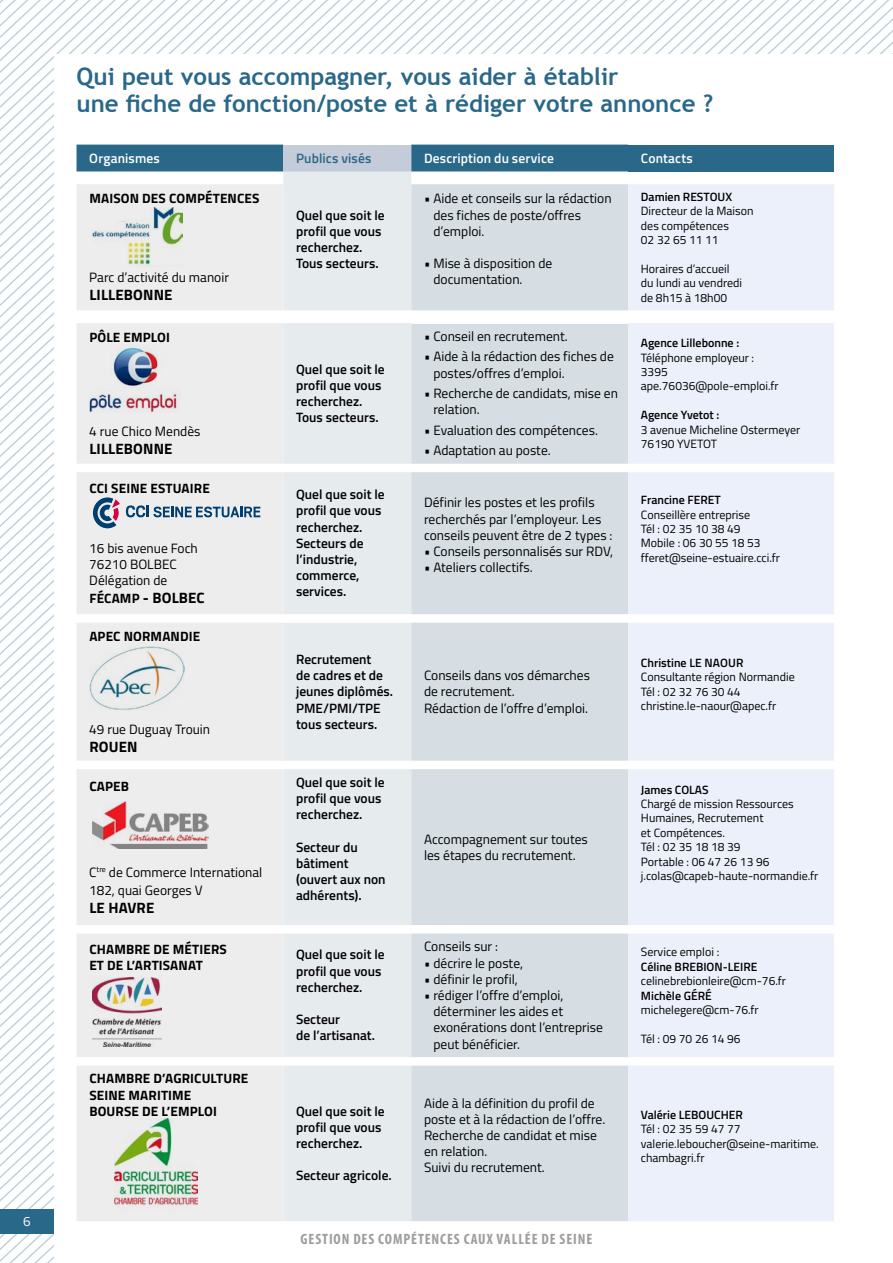
<style>
.page{position:relative;width:893px;height:1263px;background:#fff}
.page>*{position:absolute;margin:0;border:0;box-sizing:border-box;transform-origin:0 0}
.t1{font:700 24px "Trebuchet MS";color:#296889}
.t2{font:700 15px "Titillium Web";letter-spacing:.01em;color:#000}
.t3{font:700 condensed 15px "Myriad Pro";letter-spacing:.06em;color:#9d9d9c}
.t4{font:13.5px/16.2px "Titillium Web";color:#000}
.t5{font:600 13.5px/16.2px "Titillium Web";color:#000}
.t6{font:700 13.5px/16.2px "Titillium Web";letter-spacing:.01em;color:#000}
.t7{font:600 13.5px "Titillium Web";letter-spacing:.01em;color:#fff}
.t8{font:600 13.5px "Titillium Web";letter-spacing:.01em;color:#296889}
.t9{font:13.5px "Titillium Web";color:#fff}
.t10{font:12px/14.4px "Titillium Web";color:#000}
.t11{font:600 12px "Titillium Web";color:#000}
.s1{font-size:13.5px}
</style>
<div class="page">
<svg style="left:0;top:0;width:679px;height:281px"></svg>
<div style="left:0;top:1209px;width:54px;height:24px;background:#296889"></div>
<svg style="left:0;top:1233px;width:54px;height:30px"></svg>
<div style="left:77px;top:145px;width:551px;height:26px;background:#296889"></div>
<div style="left:283px;top:145px;width:128px;height:26px;background:#c4cbd9"></div>
<div style="left:628px;top:145px;width:206px;height:26px;background:#296889"></div>
<div style="left:283px;top:171px;width:128px;height:1050px;background:#e6ebee"></div>
<div style="left:77px;top:184px;width:206px;height:1037px;background:#ededed"></div>
<svg style="left:411px;top:184px;width:217px;height:1037px;background:#d8dfe4"></svg>
<div style="left:628px;top:184px;width:206px;height:1037px;background:#ecf0fa"></div>
<hr style="left:411px;top:322px;width:217px;height:2px;background:#fff">
<img style="left:93px;top:207px;width:90px;height:59px">
<img style="left:89px;top:345px;width:99px;height:68px">
<svg style="left:126px;top:505px;width:134px;height:12px;background:#839eb5"></svg>
<svg style="left:93px;top:497px;width:27px;height:31px"></svg>
<img style="left:89px;top:643px;width:96px;height:73px">
<img style="left:93px;top:801px;width:115px;height:48px">
<img style="left:92px;top:977px;width:69px;height:69px">
<img style="left:115px;top:1118px;width:82px;height:95px">
<p class="t9" style="left:23px;top:1211px;width:9px">6</p>
<p class="t1" style="left:77px;top:62px;width:543px">Qui peut vous accompagner, vous aider à établir</p>
<p class="t1" style="left:77px;top:89px;width:638px">une fiche de fonction/poste et à rédiger votre annonce ?</p>
<p class="t7" style="left:89px;top:148px;width:72px">Organismes</p>
<p class="t8" style="left:296px;top:148px;width:77px">Publics visés</p>
<p class="t7" style="left:424px;top:148px;width:131px">Description du service</p>
<p class="t7" style="left:641px;top:148px;width:54px">Contacts</p>
<p class="t6" style="left:89px;top:190px;width:172px">MAISON DES COMPÉTENCES</p>
<p class="t11" style="left:641px;top:188px;width:93px">Damien RESTOUX</p>
<p class="t10" style="left:641px;top:203px;width:114px">Directeur de la Maison des compétences</p>
<p class="t10" style="left:641px;top:232px;width:79px">02 32 65 11 11</p>
<p class="t10" style="left:641px;top:261px;width:90px">Horaires d’accueil</p>
<p class="t10" style="left:641px;top:275px;width:103px">du lundi au vendredi de 8h15 à 18h00</p>
<p class="t4" style="left:433px;top:190px;width:180px;text-indent:-9px">• Aide et conseils sur la rédaction des fiches de poste/offres d’emploi.</p>
<p class="t4" style="left:433px;top:255px;width:120px;text-indent:-9px">• Mise à disposition de documentation.</p>
<p class="t5" style="left:296px;top:206px;width:90px">Quel que soit le profil que vous recherchez.</p>
<p class="t5" style="left:296px;top:255px;width:84px">Tous secteurs.</p>
<p class="t4" style="left:89px;top:269px;width:141px">Parc d’activité du manoir</p>
<p class="t2" style="left:89px;top:284px;width:85px">LILLEBONNE</p>
<p class="t6" style="left:89px;top:329px;width:82px">PÔLE EMPLOI</p>
<p class="t4" style="left:89px;top:422px;width:113px">4 rue Chico Mendès</p>
<p class="t2" style="left:89px;top:437px;width:85px">LILLEBONNE</p>
<p class="t6" style="left:89px;top:479px;width:122px">CCI SEINE ESTUAIRE</p>
<p class="t4" style="left:89px;top:539px;width:110px">16 bis avenue Foch</p>
<p class="t4" style="left:89px;top:555px;width:89px">76210 BOLBEC</p>
<p class="t4" style="left:89px;top:571px;width:80px">Délégation de</p>
<p class="t2" style="left:89px;top:586px;width:117px"><span class="s1">FÉCAMP</span> - BOLBEC</p>
<p class="t6" style="left:89px;top:627px;width:112px">APEC NORMANDIE</p>
<p class="t4" style="left:89px;top:721px;width:122px">49 rue Duguay Trouin</p>
<p class="t2" style="left:89px;top:735px;width:50px">ROUEN</p>
<p class="t6" style="left:89px;top:777px;width:41px">CAPEB</p>
<p class="t4" style="left:89px;top:863px;width:175px">C<sup>tre</sup> de Commerce International</p>
<p class="t4" style="left:89px;top:881px;width:115px">182, quai Georges V</p>
<p class="t2" style="left:89px;top:896px;width:67px">LE HAVRE</p>
<p class="t5" style="left:296px;top:360px;width:90px">Quel que soit le profil que vous recherchez.</p>
<p class="t5" style="left:296px;top:409px;width:84px">Tous secteurs.</p>
<p class="t5" style="left:296px;top:486px;width:90px">Quel que soit le profil que vous recherchez.</p>
<p class="t5" style="left:296px;top:534px;width:69px">Secteurs de l’industrie,</p>
<p class="t5" style="left:296px;top:567px;width:65px">commerce, services.</p>
<p class="t5" style="left:296px;top:650px;width:99px">Recrutement<br>de cadres et de jeunes diplômés.</p>
<p class="t5" style="left:296px;top:699px;width:86px">PME/PMI/TPE tous secteurs.</p>
<p class="t4" style="left:424px;top:327px;width:145px">• Conseil en recrutement.</p>
<p class="t4" style="left:433px;top:348px;width:182px;text-indent:-9px">• Aide à la rédaction des fiches de postes/offres d’emploi.</p>
<p class="t4" style="left:433px;top:385px;width:186px;text-indent:-9px">• Recherche de candidats, mise en relation.</p>
<p class="t4" style="left:424px;top:421px;width:175px">• Evaluation des compétences.</p>
<p class="t4" style="left:424px;top:442px;width:128px">• Adaptation au poste.</p>
<p class="t4" style="left:424px;top:494px;width:190px">Définir les postes et les profils recherchés par l’employeur. Les conseils peuvent être de 2 types :</p>
<p class="t4" style="left:424px;top:542px;width:191px">• Conseils personnalisés sur RDV,</p>
<p class="t4" style="left:424px;top:559px;width:110px">• Ateliers collectifs.</p>
<p class="t4" style="left:424px;top:667px;width:167px">Conseils dans vos démarches</p>
<p class="t4" style="left:424px;top:683px;width:92px">de recrutement.</p>
<p class="t4" style="left:424px;top:699px;width:165px">Rédaction de l’offre d’emploi.</p>
<p class="t5" style="left:296px;top:773px;width:90px">Quel que soit le profil que vous recherchez.</p>
<p class="t5" style="left:296px;top:838px;width:91px">Secteur du bâtiment (ouvert aux non adhérents).</p>
<p class="t4" style="left:424px;top:830px;width:165px">Accompagnement sur toutes les étapes du recrutement.</p>
<p class="t6" style="left:89px;top:940px;width:139px">CHAMBRE DE MÉTIERS</p>
<p class="t6" style="left:89px;top:956px;width:115px">ET DE L’ARTISANAT</p>
<p class="t5" style="left:296px;top:946px;width:90px">Quel que soit le profil que vous recherchez.</p>
<p class="t5" style="left:296px;top:1011px;width:46px">Secteur</p>
<p class="t5" style="left:296px;top:1027px;width:80px">de l’artisanat.</p>
<p class="t6" style="left:89px;top:1070px;width:160px">CHAMBRE D’AGRICULTURE</p>
<p class="t6" style="left:89px;top:1086px;width:129px">SEINE MARITIME<br>BOURSE DE L’EMPLOI</p>
<p class="t5" style="left:296px;top:1102px;width:90px">Quel que soit le profil que vous recherchez.</p>
<p class="t5" style="left:296px;top:1167px;width:97px">Secteur agricole.</p>
<p class="t4" style="left:424px;top:938px;width:76px">Conseils sur :</p>
<p class="t4" style="left:424px;top:954px;width:101px">• décrire le poste,</p>
<p class="t4" style="left:424px;top:970px;width:95px">• définir le profil,</p>
<p class="t4" style="left:433px;top:986px;width:171px;text-indent:-9px">• rédiger l’offre d’emploi, déterminer les aides et exonérations dont l’entreprise peut bénéficier.</p>
<p class="t4" style="left:424px;top:1094px;width:183px">Aide à la définition du profil de poste et à la rédaction de l’offre.</p>
<p class="t4" style="left:424px;top:1126px;width:174px">Recherche de candidat et mise en relation.</p>
<p class="t4" style="left:424px;top:1159px;width:122px">Suivi du recrutement.</p>
<p class="t3" style="left:301px;top:1231px;width:293px">GESTION DES COMPÉTENCES CAUX VALLÉE DE SEINE</p>
<p class="t11" style="left:641px;top:334px;width:100px">Agence Lillebonne :</p>
<p class="t10" style="left:641px;top:350px;width:115px">Téléphone employeur :</p>
<p class="t10" style="left:641px;top:364px;width:28px">3395</p>
<p class="t10" style="left:641px;top:378px;width:139px">ape.76036@pole-emploi.fr</p>
<p class="t11" style="left:641px;top:406px;width:80px">Agence Yvetot :</p>
<p class="t10" style="left:641px;top:422px;width:161px">3 avenue Micheline Ostermeyer<br>76190 YVETOT</p>
<p class="t11" style="left:641px;top:491px;width:81px">Francine FERET</p>
<p class="t10" style="left:641px;top:507px;width:111px">Conseillère entreprise</p>
<p class="t10" style="left:641px;top:521px;width:101px">Tél : 02 35 10 38 49</p>
<p class="t10" style="left:641px;top:535px;width:121px">Mobile : 06 30 55 18 53</p>
<p class="t10" style="left:641px;top:550px;width:141px">fferet@seine-estuaire.cci.fr</p>
<p class="t11" style="left:641px;top:654px;width:104px">Christine LE NAOUR</p>
<p class="t10" style="left:641px;top:669px;width:155px">Consultante région Normandie</p>
<p class="t10" style="left:641px;top:684px;width:101px">Tél : 02 32 76 30 44</p>
<p class="t10" style="left:641px;top:698px;width:137px">christine.le-naour@apec.fr</p>
<p class="t11" style="left:641px;top:780px;width:69px">James COLAS</p>
<p class="t10" style="left:641px;top:796px;width:154px">Chargé de mission Ressources<br>Humaines, Recrutement</p>
<p class="t10" style="left:641px;top:825px;width:86px">et Compétences.</p>
<p class="t10" style="left:641px;top:839px;width:101px">Tél : 02 35 18 18 39</p>
<p class="t10" style="left:641px;top:854px;width:130px">Portable : 06 47 26 13 96</p>
<p class="t10" style="left:641px;top:868px;width:179px">j.colas@capeb-haute-normandie.fr</p>
<p class="t10" style="left:641px;top:944px;width:80px">Service emploi :</p>
<p class="t11" style="left:641px;top:957px;width:118px">Céline BREBION-LEIRE</p>
<p class="t10" style="left:641px;top:973px;width:147px">celinebrebionleire@cm-76.fr</p>
<p class="t11" style="left:641px;top:986px;width:72px">Michèle GÉRÉ</p>
<p class="t10" style="left:641px;top:1002px;width:119px">michelegere@cm-76.fr</p>
<p class="t10" style="left:641px;top:1031px;width:101px">Tél : 09 70 26 14 96</p>
<p class="t11" style="left:641px;top:1105px;width:104px">Valérie LEBOUCHER</p>
<p class="t10" style="left:641px;top:1121px;width:101px">Tél : 02 35 59 47 77</p>
<p class="t10" style="left:641px;top:1135px;width:179px">valerie.leboucher@seine-maritime. chambagri.fr</p>
</div>
